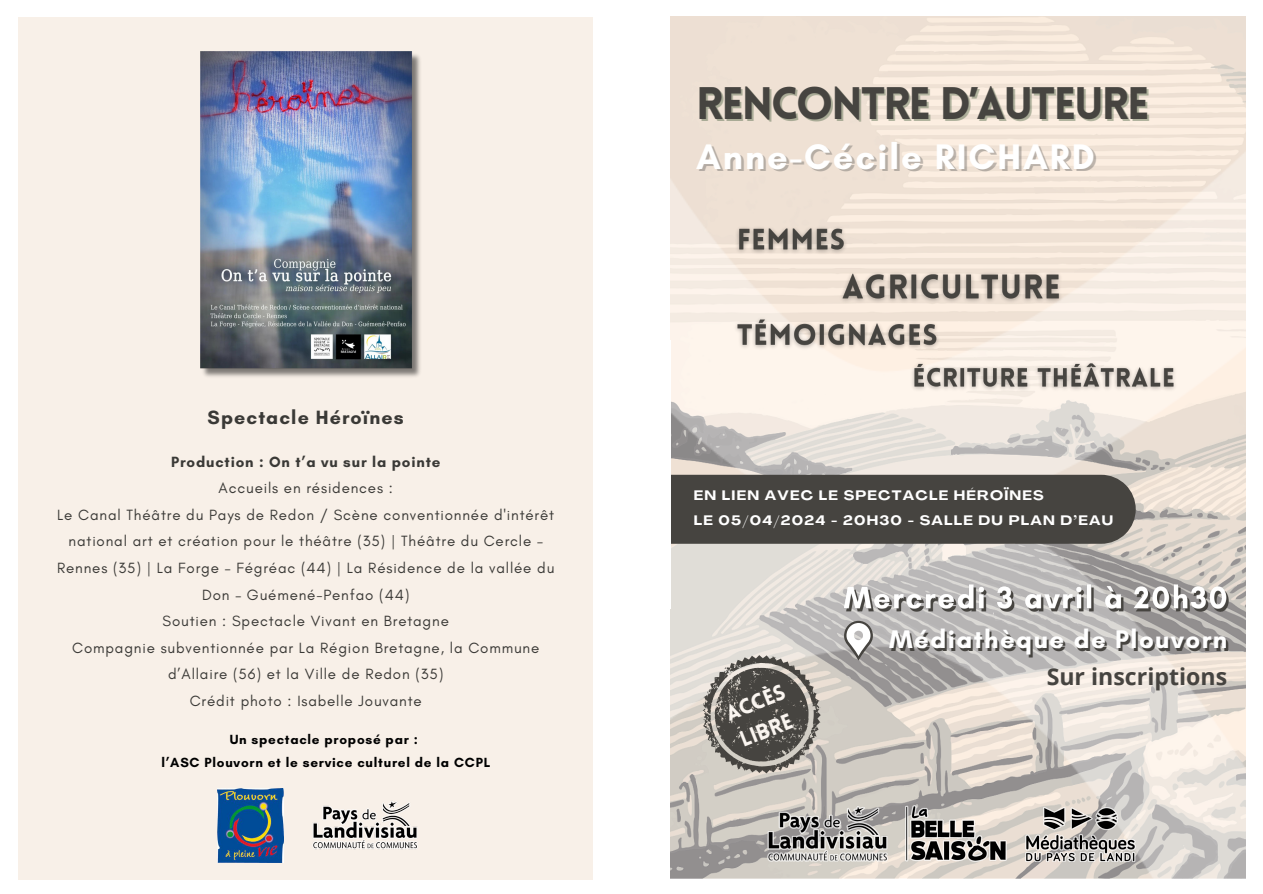
<style>
.page{position:relative;width:1263px;height:894px;background:#fff}
.page>*{position:absolute;margin:0;border:0;box-sizing:border-box;transform-origin:0 0}
.t1{font:900 44.55px "Lovelo";letter-spacing:-.045em;color:#464440}
.t2{font:700 36.15px "Glacial Indifference";letter-spacing:.055em;color:rgb(96 95 94/.4)}
.t3{font:700 25.95px "Glacial Indifference";letter-spacing:.055em;color:#464440}
.t4{font:700 23.1px "Open Sans";color:#464440}
.t5{font:900 21.6px/29.7px "Lovelo";color:#faf5f0}
.t6{font:700 19.65px "Glacial Indifference";letter-spacing:.055em;color:#3a3936}
.t7{font:15.15px/26.5px "Glacial Indifference";letter-spacing:.055em;color:#3a3936;text-align:center}
.t8{font:700 15.15px "Glacial Indifference";letter-spacing:.055em;color:#3a3936}
.t9{font:700 expanded 13.5px "Agrandir";letter-spacing:.09em;color:#fff}
.t10{font:700 13.5px "Glacial Indifference";letter-spacing:.055em;color:#000}
</style>
<div class="page">
<img style="left:670px;top:16px;width:576px;height:863px">
<img style="left:766px;top:805px;width:123px;height:56px">
<img style="left:905px;top:805px;width:102px;height:56px">
<img style="left:1024px;top:805px;width:112px;height:56px">
<div style="left:670px;top:474px;width:466px;height:69px;background:#464440"></div>
<svg style="left:844px;top:620px;width:29px;height:40px"></svg>
<div style="left:18px;top:17px;width:575px;height:862px;background:#f8f0e8"></div>
<img style="left:200px;top:51px;width:220px;height:326px">
<img style="left:217px;top:788px;width:67px;height:73px">
<img style="left:312px;top:801px;width:106px;height:48px">
<img style="left:721px;top:220px;width:462px;height:176px">
<img style="left:844px;top:579px;width:387px;height:37px">
<svg style="left:703px;top:655px;width:118px;height:118px;background:#807c77"></svg>
<p class="t6" style="left:208px;top:405px;width:197px">Spectacle Héroïnes</p>
<p class="t8" style="left:171px;top:452px;width:271px">Production : On t’a vu sur la pointe</p>
<h2 class="t7" style="left:219px;top:474px;width:176px">Accueils en résidences :</h2>
<p class="t7" style="left:57px;top:501px;width:499px">Le Canal Théâtre du Pays de Redon / Scène conventionnée d'intérêt national art et création pour le théâtre (35) | Théâtre du Cercle – Rennes (35) | La Forge – Fégréac (44) | La Résidence de la vallée du Don – Guémené-Penfao (44)</p>
<p class="t7" style="left:163px;top:607px;width:288px">Soutien : Spectacle Vivant en Bretagne</p>
<p class="t7" style="left:72px;top:634px;width:469px">Compagnie subventionnée par La Région Bretagne, la Commune d’Allaire (56) et la Ville de Redon (35)</p>
<h5 class="t7" style="left:190px;top:687px;width:233px">Crédit photo : Isabelle Jouvante</h5>
<p class="t10" style="left:230px;top:730px;width:190px">Un spectacle proposé par :</p>
<p class="t10" style="left:161px;top:754px;width:330px">l’ASC Plouvorn et le service culturel de la CCPL</p>
<p class="t1" style="left:696px;top:86px;width:455px">RENCONTRE D’AUTEURE</p>
<h2 class="t2" style="left:699px;top:137px;width:400px">Anne-Cécile RICHARD</h2>
<p class="t9" style="left:694px;top:490px;width:351px">EN LIEN AVEC LE SPECTACLE HÉROÏNES</p>
<p class="t9" style="left:694px;top:514px;width:421px">LE 05/04/2024 - 20H30 - SALLE DU PLAN D’EAU</p>
<h4 class="t5" style="left:722px;top:702px;width:64px;rotate:-22deg">ACCÈS<br>LIBRE</h4>
<h3 class="t3" style="left:891px;top:626px;width:340px">Médiathèque de Plouvorn</h3>
<p class="t4" style="left:1047px;top:660px;width:182px">Sur inscriptions</p>
</div>
